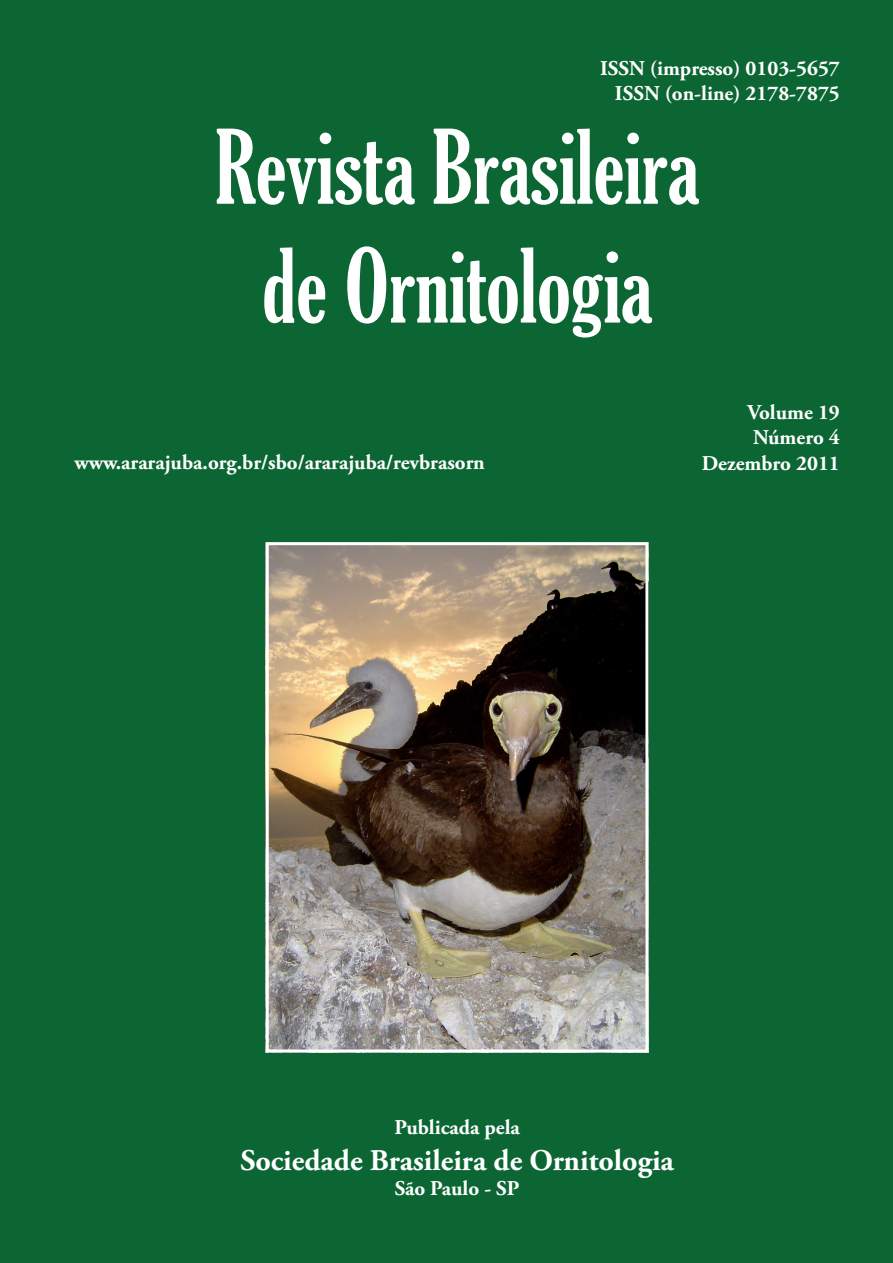
<style>
.page{position:relative;width:893px;height:1263px;background:#0c6634}
.page>*{position:absolute;margin:0;border:0;box-sizing:border-box;transform-origin:0 0}
.t1{font:extra-condensed 99px/118.8px "Gloucester";color:#fff;text-align:center}
.t2{font:700 30px "Adobe Garamond Pro";color:#fff}
.t3{font:700 21px/25.2px "Adobe Garamond Pro";color:#fff}
</style>
<div class="page">
<img style="left:270px;top:546px;width:374px;height:502px">
<div style="left:266px;top:542px;width:382px;height:510px;border:3px solid #fff"></div>
<p class="t3" style="left:600px;top:56px;width:241px;text-align:right">ISSN (impresso) 0103-5657<br>ISSN (on-line) 2178-7875</p>
<h1 class="t1" style="left:215px;top:108px;width:485px">Revista Brasileira de Ornitologia</h1>
<p class="t3" style="left:747px;top:400px;width:94px">Volume 19<br>Número 4</p>
<p class="t3" style="left:74px;top:450px;width:412px">www.ararajuba.org.br/sbo/ararajuba/revbrasorn</p>
<p class="t3" style="left:702px;top:451px;width:140px">Dezembro 2011</p>
<p class="t3" style="left:394px;top:1115px;width:127px">Publicada pela</p>
<h2 class="t2" style="left:240px;top:1143px;width:435px">Sociedade Brasileira de Ornitologia</h2>
<p class="t3" style="left:395px;top:1176px;width:126px">São Paulo - SP</p>
</div>
